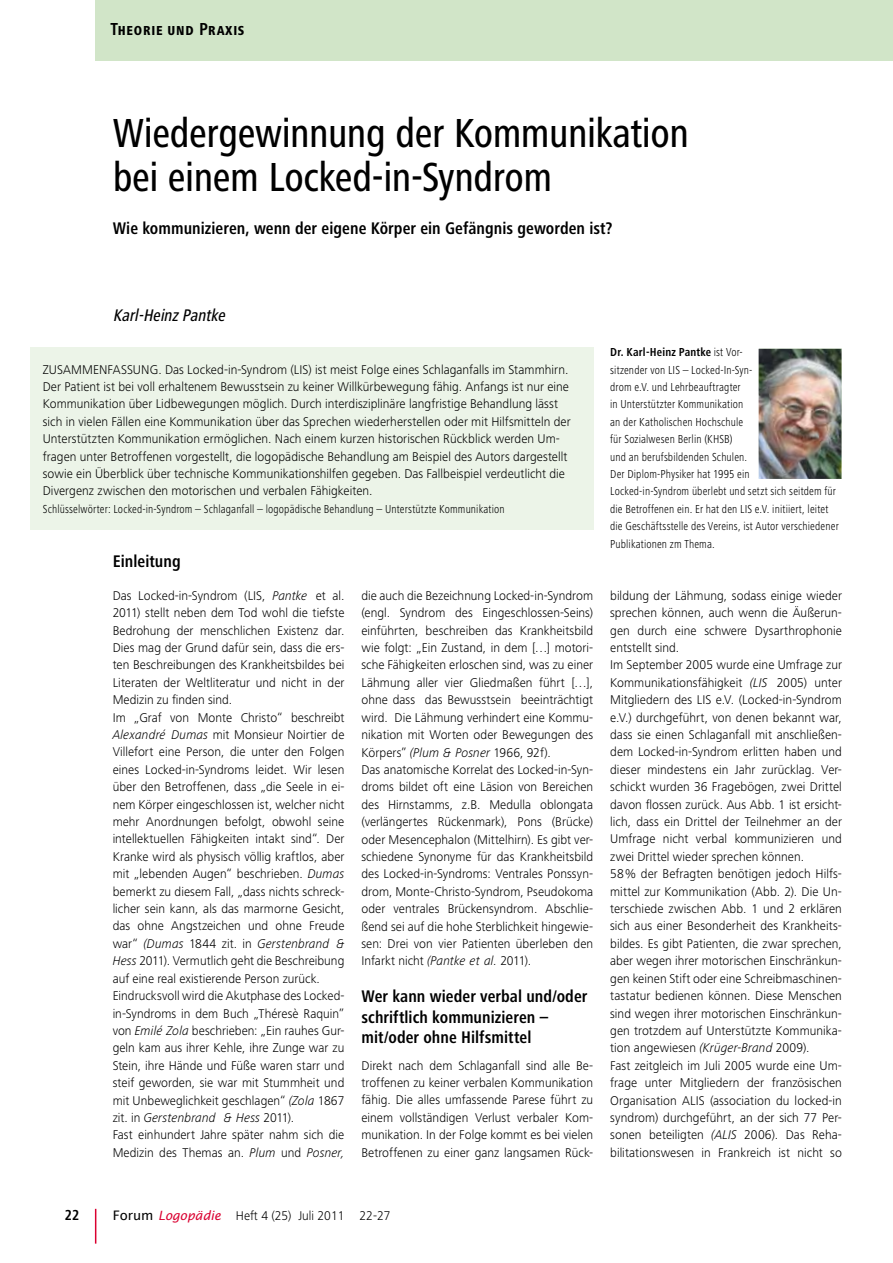
<style>
.page{position:relative;width:893px;height:1263px;background:#fff}
.page>*{position:absolute;margin:0;border:0;box-sizing:border-box;transform-origin:0 0}
.t1{font:500 condensed 42px/43.5px "Frutiger Next LT";letter-spacing:-.01em;color:#000}
.t2{font:700 condensed 17.4px/20.2px "Frutiger Next LT";letter-spacing:.005em;color:#000}
.t3{font:italic 500 condensed 17.4px "Frutiger Next LT";color:#000}
.t4{font:700 condensed 15px "Frutiger Next LT";color:#000}
.t5{font:800 condensed 13.5px "Frutiger Next LT";letter-spacing:.055em;color:#000}
.t6{font:300 13.2px/17.4px "Frutiger Next LT";letter-spacing:.005em;color:#000}
.t7{font:300 condensed 12px/17.4px "Frutiger Next LT";letter-spacing:.01em;color:#000}
.s1{font-weight:700;font-size:18px}
.s2{font-style:italic}
.s3{font-weight:700}
.s4{font-family:"Lucida Sans Unicode";font-weight:400}
.s5{font-family:"Lucida Sans";font-weight:400;font-style:italic;font-size:12.75px;color:#da0031}
</style>
<div class="page">
<hr style="left:95px;top:1209px;width:1px;height:34px;background:#da0031">
<div style="left:96px;top:0;width:797px;height:61px;background:#d1e5c8"></div>
<div style="left:30px;top:347px;width:563px;height:183px;background:#ecf4e8"></div>
<img style="left:759px;top:349px;width:82px;height:130px">
<p class="t5" style="left:111px;top:23px;width:135px"><span class="s1">T</span>HEORIE UND <span class="s1">P</span>RAXIS</p>
<h1 class="t1" style="left:113px;top:111px;width:578px">Wiedergewinnung der Kommunikation bei einem Locked-in-Syndrom</h1>
<h2 class="t2" style="left:113px;top:218px;width:501px">Wie kommunizieren, wenn der eigene Körper ein Gefängnis geworden ist?</h2>
<h2 class="t3" style="left:113px;top:306px;width:117px">Karl-HeinzPantke</h2>
<p class="t6" style="left:43px;top:360px;width:529px">ZUSAMMENFASSUNG. Das Locked-in-Syndrom (LIS) ist meist Folge eines Schlaganfalls im Stammhirn.<br>Der Patient ist bei voll erhaltenem Bewusstsein zu keiner Willkürbewegung fähig. Anfangs ist nur eine Kommunikation über Lidbewegungen möglich. Durch interdisziplinäre langfristige Behandlung lässt sich in vielen Fällen eine Kommunikation über das Sprechen wiederherstellen oder mit Hilfsmitteln der Unterstützten Kommunikation ermöglichen. Nach einem kurzen historischen Rückblick werden Um&shy;fragen unter Betroffenen vorgestellt, die logopädische Behandlung am Beispiel des Autors dargestellt sowie ein Überblick über technische Kommunikationshilfen gegeben. Das Fallbeispiel verdeutlicht die Divergenz zwischen den motorischen und verbalen Fähigkeiten.</p>
<p class="t7" style="left:43px;top:500px;width:463px">Schlüsselwörter: Locked-in-Syndrom – Schlaganfall – logopädische Behandlung – Unterstützte Kommunikation</p>
<h2 class="t2" style="left:113px;top:551px;width:70px">Einleitung</h2>
<p class="t6" style="left:113px;top:587px;width:233px">Das Locked-in-Syndrom (LIS, <span class="s2">Pantke</span> et al.<br>2011) stellt neben dem Tod wohl die tiefste Bedrohung der menschlichen Existenz dar.<br>Dies mag der Grund dafür sein, dass die ers&shy;ten Beschreibungen des Krankheitsbildes bei Literaten der Weltliteratur und nicht in der Medizin zu finden sind.<br>Im „Graf von Monte Christo“ beschreibt <span class="s2">Alexandré Dumas</span> mit Monsieur Noirtier de Villefort eine Person, die unter den Folgen eines Locked-in-Syndroms leidet. Wir lesen über den Betroffenen, dass „die Seele in ei&shy;nem Körper eingeschlossen ist, welcher nicht mehr Anordnungen befolgt, obwohl seine intellektuellen Fähigkeiten intakt sind“. Der Kranke wird als physisch völlig kraftlos, aber mit „lebenden Augen“ beschrieben. <span class="s2">Dumas </span>bemerkt zu diesem Fall, „dass nichts schreck&shy;licher sein kann, als das marmorne Gesicht, das ohne Angstzeichen und ohne Freude war“ <span class="s2">(Dumas</span> 1844 zit. in <span class="s2">Gerstenbrand &amp; Hess</span> 2011). Vermutlich geht die Beschreibung auf eine real existierende Person zurück.<br>Eindrucksvoll wird die Akutphase des Locked&shy;in-Syndroms in dem Buch „Théresè Raquin” von <span class="s2">Emilé Zola</span> beschrieben: „Ein rauhes Gur&shy;geln kam aus ihrer Kehle, ihre Zunge war zu Stein, ihre Hände und Füße waren starr und steif geworden, sie war mit Stummheit und mit Unbeweglichkeit geschlagen“ <span class="s2">(Zola</span> 1867 zit. in <span class="s2">Gerstenbrand &amp; Hess</span> 2011).<br>Fast einhundert Jahre später nahm sich die Medizin des Themas an. <span class="s2">Plum</span> und <span class="s2">Posner,</span></p>
<p class="t6" style="left:361px;top:587px;width:233px">die auch die Bezeichnung Locked-in-Syndrom (engl. Syndrom des Eingeschlossen-Seins) einführten, beschreiben das Krankheitsbild wie folgt: „Ein Zustand, in dem […] motori&shy;sche Fähigkeiten erloschen sind, was zu einer Lähmung aller vier Gliedmaßen führt […], ohne dass das Bewusstsein beeinträchtigt wird. Die Lähmung verhindert eine Kommu&shy;nikation mit Worten oder Bewegungen des Körpers” <span class="s2">(Plum &amp; Posner</span> 1966, 92f).<br>Das anatomische Korrelat des Locked-in-Syn&shy;droms bildet oft eine Läsion von Bereichen des Hirnstamms, z.B. Medulla oblongata (verlängertes Rückenmark), Pons (Brücke) oder Mesencephalon (Mittelhirn). Es gibt ver&shy;schiedene Synonyme für das Krankheitsbild des Locked-in-Syndroms: Ventrales Ponssyn&shy;drom, Monte-Christo-Syndrom, Pseudokoma oder ventrales Brückensyndrom. Abschlie&shy;ßend sei auf die hohe Sterblichkeit hingewie&shy;sen: Drei von vier Patienten überleben den Infarkt nicht <span class="s2">(Pantke et al.</span> 2011).</p>
<h2 class="t2" style="left:361px;top:986px;width:228px">Wer kann wieder verbal und/oder schriftlich kommunizieren – mit/oder ohne Hilfsmittel</h2>
<p class="t6" style="left:361px;top:1056px;width:233px;text-align:justify">Direkt nach dem Schlaganfall sind alle Be&shy;troffenen zu keiner verbalen Kommunikation fähig. Die alles umfassende Parese führt zu einem vollständigen Verlust verbaler Kom&shy;munikation. In der Folge kommt es bei vielen Betroffenen zu einer ganz langsamen Rück-</p>
<p class="t7" style="left:610px;top:343px;width:230px"><span class="s3">Dr. Karl-Heinz Pantke</span> ist Vor-<br>sitzender von LIS – Locked-In-Syn-<br>drom e.V. und Lehrbeauftragter<br>in Unterstützter Kommunikation<br>an der Katholischen Hochschule<br>für Sozialwesen Berlin (KHSB)<br>und an berufsbildenden Schulen.<br>Der Diplom-Physiker hat 1995 ein<br>Locked-in-Syndrom überlebt und setzt sich seitdem für die Betroffenen ein. Er hat den LIS e.V. initiiert, leitet die Geschäftsstelle des Vereins, ist Autor verschiedener Publikationen zm Thema.</p>
<p class="t6" style="left:610px;top:587px;width:233px">bildung der Lähmung, sodass einige wieder sprechen können, auch wenn die Äußerun&shy;gen durch eine schwere Dysarthrophonie entstellt sind.<br>Im September 2005 wurde eine Umfrage zur Kommunikationsfähigkeit <span class="s2">(LIS</span> 2005) unter Mitgliedern des LIS e.V. (Locked-in-Syndrom e.V.) durchgeführt, von denen bekannt war, dass sie einen Schlaganfall mit anschließen&shy;dem Locked-in-Syndrom erlitten haben und dieser mindestens ein Jahr zurücklag. Ver&shy;schickt wurden 36 Fragebögen, zwei Drittel davon flossen zurück. Aus Abb. 1 ist ersicht&shy;lich, dass ein Drittel der Teilnehmer an der Umfrage nicht verbal kommunizieren und zwei Drittel wieder sprechen können.<br>58% der Befragten benötigen jedoch Hilfs&shy;mittel zur Kommunikation (Abb. 2). Die Un&shy;terschiede zwischen Abb. 1 und 2 erklären sich aus einer Besonderheit des Krankheits&shy;bildes. Es gibt Patienten, die zwar sprechen, aber wegen ihrer motorischen Einschränkun&shy;gen keinen Stift oder eine Schreibmaschinen&shy;tastatur bedienen können. Diese Menschen sind wegen ihrer motorischen Einschränkun&shy;gen trotzdem auf Unterstützte Kommunika&shy;tion angewiesen <span class="s2">(Krüger-Brand</span> 2009).<br>Fast zeitgleich im Juli 2005 wurde eine Um&shy;frage unter Mitgliedern der französischen Organisation ALIS (association du locked-in syndrom) durchgeführt, an der sich 77 Per&shy;sonen beteiligten <span class="s2">(ALIS</span> 2006). Das Reha&shy;bilitationswesen in Frankreich ist nicht so</p>
<p class="t4" style="left:65px;top:1206px;width:16px">22</p>
<p class="t6" style="left:113px;top:1207px;width:279px"><span class="s4">Forum</span> <span class="s5">Logopädie</span> Heft 4 (25) Juli 2011 22-27</p>
</div>
